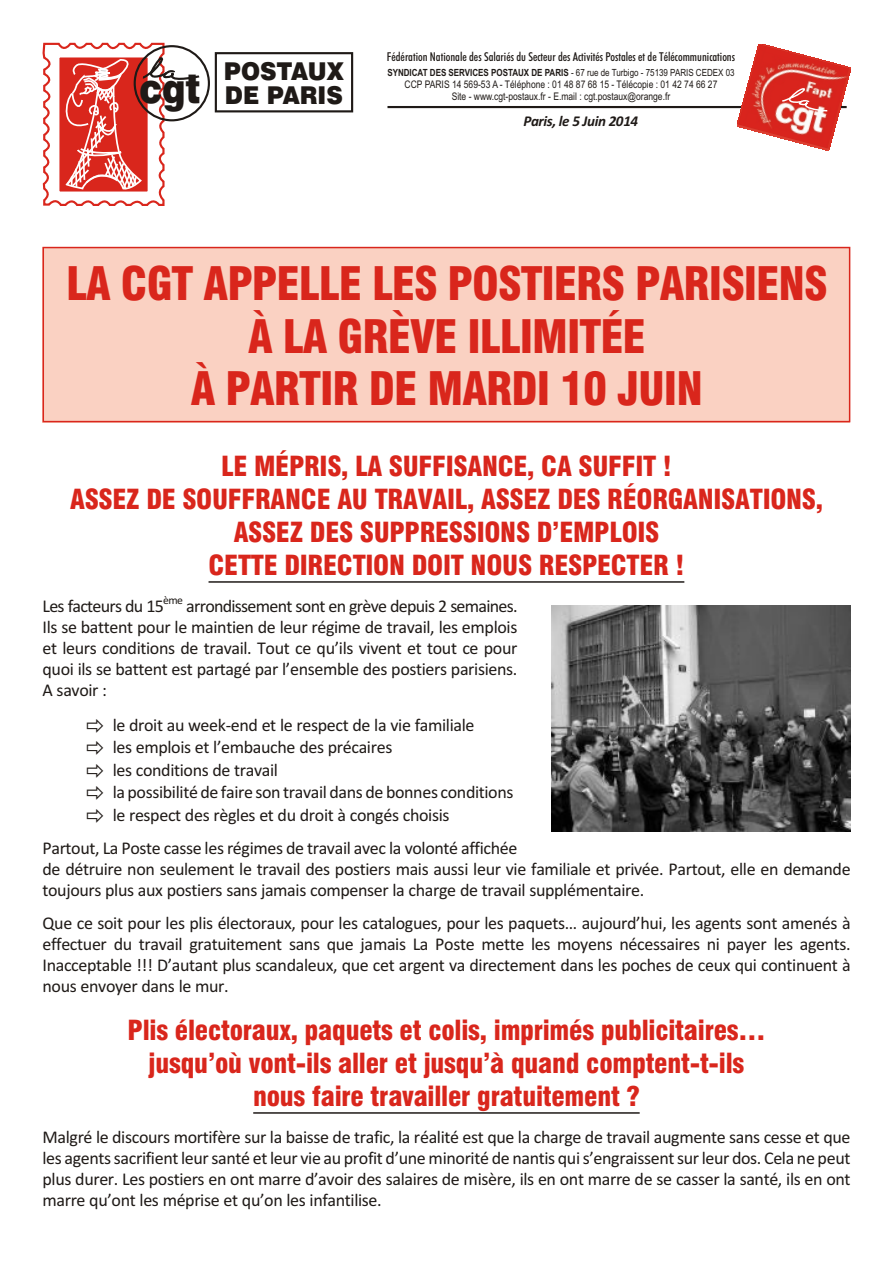
<style>
.page{position:relative;width:894px;height:1263px;background:#fff}
.page>*{position:absolute;margin:0;border:0;box-sizing:border-box;transform-origin:0 0}
.t1{font:45px/52.5px "Swis 721 Blk Cn BT";letter-spacing:-.025em;color:#d9261c;text-align:center}
.t2{font:27px/33px "Swis 721 Blk Cn BT";letter-spacing:-.01em;color:#d9261c;text-align:center}
.t3{font:24.6px/24.6px "Swis 721 Blk BT";color:#1f1a17;text-align:right;scale:.94 1}
.t4{font:18px/21px "Calibri";letter-spacing:-.02em;color:#1f1a17;text-align:justify}
.t5{font:18px "Calibri";letter-spacing:-.04em;color:#1f1a17}
.t6{font:italic 700 15px "Calibri";letter-spacing:-.025em;color:#1f1a17}
.t7{font:12.3px "Futura Md Cn BT";color:#1f1a17}
.t8{font:11.7px "Calibri";color:#1f1a17}
.t9{font:10.5px/12.3px "Arial";color:#1f1a17;text-align:center;scale:.81 1}
.t10{font:700 9.9px "Arial";color:#1f1a17;scale:.81 1}
.s1{font-size:40.8px}
.s2{font-weight:400}
</style>
<div class="page">
<div style="left:43px;top:247px;width:807px;height:175px;background:#fad1c2"></div>
<div style="left:43px;top:247px;width:807px;height:175px;border:2px solid #d9261c"></div>
<hr style="left:387px;top:106px;width:460px;height:2px;background:#1f1a17">
<div style="left:215px;top:52px;width:138px;height:60px;border:2px solid #1f1a17"></div>
<svg style="left:43px;top:43px;width:157px;height:163px"></svg>
<img style="left:737px;top:44px;width:113px;height:106px">
<svg style="left:781px;top:87px;width:48px;height:25px"></svg>
<hr style="left:209px;top:581px;width:475px;height:2px;background:#1f1a17">
<hr style="left:253px;top:1112px;width:387px;height:2px;background:#1f1a17">
<img style="left:551px;top:606px;width:299px;height:225px">
<p class="t7" style="left:387px;top:52px;width:350px">Fédération Nationale des Salariés du Secteur des Activités Postales et de Télécommunications</p>
<h3 class="t3" style="left:139px;top:61px;width:219px">POSTAUX<br><span class="s1">cgt</span> DE PARIS</h3>
<p class="t10" style="left:387px;top:68px;width:430px">SYNDICAT DES SERVICES POSTAUX DE PARIS <span class="s2">- 67 rue de Turbigo - 75139 PARIS CEDEX 03</span></p>
<p class="t9" style="left:405px;top:79px;width:388px">CCP PARIS 14 569-53 A - Téléphone : 01 48 87 68 15 - Télécopie : 01 42 74 66 27<br>Site - www.cgt-postaux.fr - E.mail : cgt.postaux@orange.fr</p>
<p class="t6" style="left:523px;top:115px;width:116px">Paris, le 5 Juin 2014</p>
<h1 class="t1" style="left:66px;top:262px;width:763px">LA CGT APPELLE LES POSTIERS PARISIENS<br>À LA GRÈVE ILLIMITÉE<br>À PARTIR DE MARDI 10 JUIN</h1>
<h2 class="t2" style="left:70px;top:452px;width:755px">LE MÉPRIS, LA SUFFISANCE, CA SUFFIT !<br>ASSEZ DE SOUFFRANCE AU TRAVAIL, ASSEZ DES RÉORGANISATIONS, ASSEZ DES SUPPRESSIONS D’EMPLOIS<br>CETTE DIRECTION DOIT NOUS RESPECTER !</h2>
<p class="t5" style="left:43px;top:599px;width:123px">Les facteurs du 15</p>
<p class="t8" style="left:163px;top:595px;width:21px">ème</p>
<p class="t4" style="left:43px;top:597px;width:477px;text-indent:144px">arrondissement sont en grève depuis 2 semaines.<br>Ils se battent pour le maintien de leur régime de travail, les emplois et leurs conditions de travail. Tout ce qu’ils vivent et tout ce pour quoi ils se battent est partagé par l’ensemble des postiers parisiens.<br>A savoir :</p>
<p class="t4" style="left:113px;top:715px;width:402px;line-height:22.5px;text-align:left">le droit au week-end et le respect de la vie familiale<br>les emplois et l’embauche des précaires<br>les conditions de travail<br>la possibilité de faire son travail dans de bonnes conditions le respect des règles et du droit à congés choisis</p>
<p class="t4" style="left:43px;top:839px;width:810px;text-align:left">Partout, La Poste casse les régimes de travail avec la volonté affichée<br>de détruire non seulement le travail des postiers mais aussi leur vie familiale et privée. Partout, elle en demande toujours plus aux postiers sans jamais compenser la charge de travail supplémentaire.</p>
<p class="t4" style="left:43px;top:914px;width:810px">Que ce soit pour les plis électoraux, pour les catalogues, pour les paquets… aujourd’hui, les agents sont amenés à effectuer du travail gratuitement sans que jamais La Poste mette les moyens nécessaires ni payer les agents.<br>Inacceptable !!! D’autant plus scandaleux, que cet argent va directement dans les poches de ceux qui continuent à nous envoyer dans le mur.</p>
<h2 class="t2" style="left:128px;top:1016px;width:639px">Plis électoraux, paquets et colis, imprimés publicitaires… jusqu’où vont-ils aller et jusqu’à quand comptent-t-ils nous faire travailler gratuitement ?</h2>
<p class="t4" style="left:43px;top:1128px;width:810px">Malgré le discours mortifère sur la baisse de trafic, la réalité est que la charge de travail augmente sans cesse et que les agents sacrifient leur santé et leur vie au profit d’une minorité de nantis qui s’engraissent sur leur dos. Cela ne peut plus durer. Les postiers en ont marre d’avoir des salaires de misère, ils en ont marre de se casser la santé, ils en ont marre qu’ont les méprise et qu’on les infantilise.</p>
</div>
